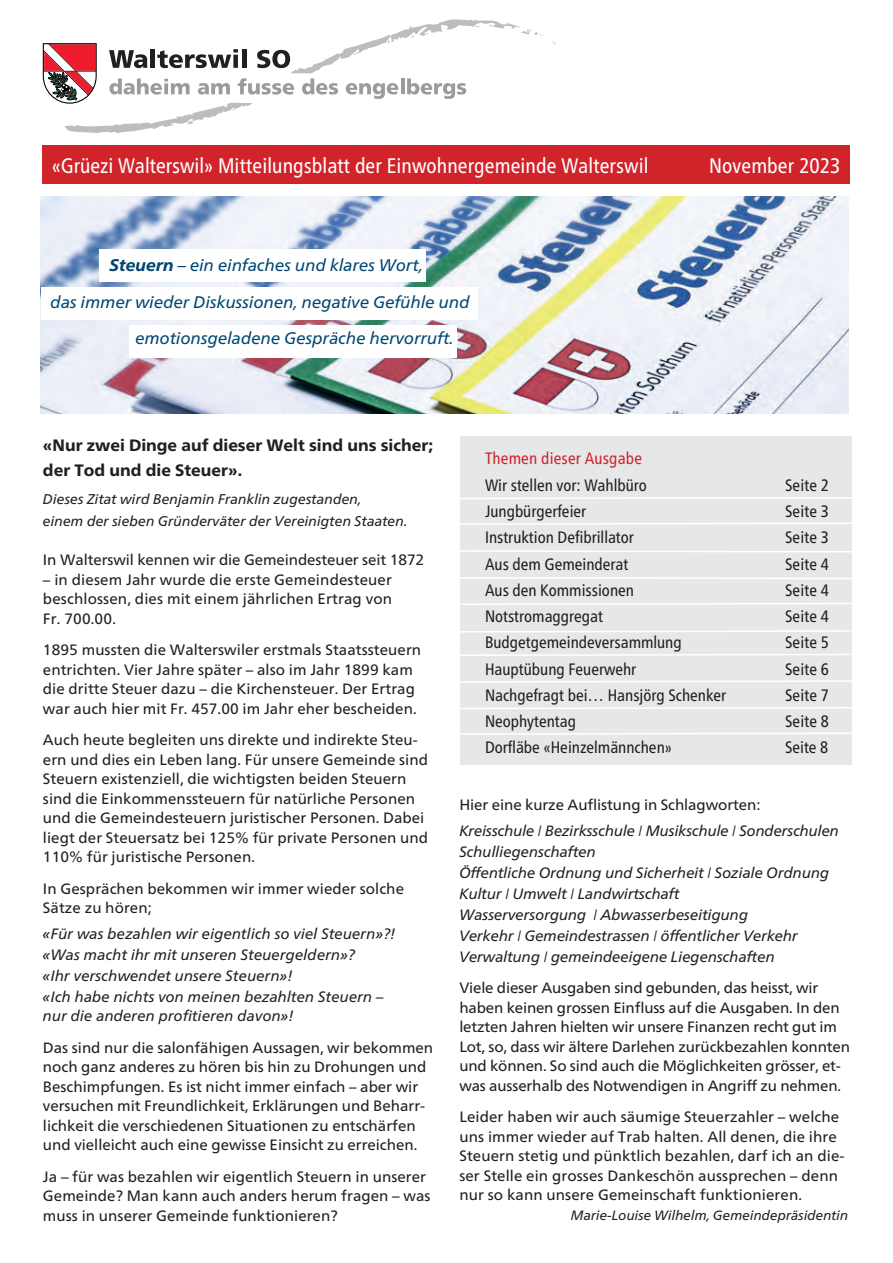
<style>
.page{position:relative;width:893px;height:1263px;background:#fff}
.page>*{position:absolute;margin:0;border:0;box-sizing:border-box;transform-origin:0 0}
.t1{font:condensed 21px "Frutiger Neue LT";letter-spacing:.005em;color:#fff}
.t2{font:italic 16.8px "Frutiger Neue LT";color:#004671}
.t3{font:condensed 16.5px "Frutiger Neue LT";color:#231f20}
.t4{font:800 16.5px "Frutiger Neue LT";color:#231f20}
.t5{font:condensed 16.5px "Frutiger Neue LT";letter-spacing:.01em;color:#d1232a}
.t6{font:15px/19.5px "Frutiger Neue LT";letter-spacing:.005em;color:#231f20}
.t7{font:italic 15px/21px "Frutiger Neue LT";letter-spacing:-.005em;color:#231f20}
.t8{font:italic 14.1px "Frutiger Neue LT";color:#231f20}
.t9{font:italic 13.5px "Frutiger Neue LT";color:#231f20}
.s1{font-weight:800}
.s2{font-weight:300}
</style>
<div class="page">
<div style="left:460px;top:437px;width:392px;height:328px;background:#e6e7e9"></div>
<div style="left:42px;top:145px;width:808px;height:39px;background:#d1232a"></div>
<svg style="left:460px;top:523px;width:392px;height:2px"></svg>
<svg style="left:460px;top:550px;width:392px;height:3px"></svg>
<svg style="left:460px;top:577px;width:392px;height:2px"></svg>
<svg style="left:460px;top:603px;width:392px;height:2px"></svg>
<svg style="left:460px;top:630px;width:391px;height:3px"></svg>
<svg style="left:43px;top:19px;width:502px;height:114px"></svg>
<svg style="left:460px;top:654px;width:391px;height:2px"></svg>
<svg style="left:460px;top:497px;width:392px;height:2px"></svg>
<svg style="left:460px;top:680px;width:392px;height:3px"></svg>
<svg style="left:460px;top:707px;width:392px;height:2px"></svg>
<svg style="left:460px;top:732px;width:392px;height:3px"></svg>
<img style="left:41px;top:196px;width:807px;height:218px">
<div style="left:99px;top:249px;width:327px;height:33px;background:#fff"></div>
<div style="left:41px;top:287px;width:436px;height:32px;background:#fff"></div>
<div style="left:129px;top:325px;width:327px;height:32px;background:#fff"></div>
<p class="t1" style="left:52px;top:153px;width:598px">«Grüezi Walterswil» Mitteilungsblatt der Einwohnergemeinde Walterswil</p>
<p class="t1" style="left:709px;top:153px;width:133px">November 2023</p>
<p class="t2" style="left:110px;top:255px;width:315px"><span class="s1">Steuern</span> – ein einfaches und klares Wort,</p>
<p class="t2" style="left:51px;top:292px;width:421px">das immer wieder Diskussionen, negative Gefühle und</p>
<p class="t2" style="left:135px;top:328px;width:320px">emotionsgeladene Gespräche hervorruft.</p>
<p class="t4" style="left:43px;top:435px;width:392px">«Nur zwei Dinge auf dieser Welt sind uns sicher;</p>
<p class="t4" style="left:43px;top:461px;width:201px">der Tod und die Steuer».</p>
<p class="t8" style="left:43px;top:490px;width:320px">Dieses Zitat wird Benjamin Franklin zugestanden,</p>
<p class="t8" style="left:43px;top:513px;width:366px">einem der sieben Gründerväter der Vereinigten Staaten.</p>
<p class="t6" style="left:43px;top:550px;width:383px">In Walterswil kennen wir die Gemeindesteuer seit 1872</p>
<p class="t6" style="left:43px;top:569px;width:350px">– in diesem Jahr wurde die erste Gemeindesteuer</p>
<p class="t6" style="left:43px;top:589px;width:351px">beschlossen, dies mit einem jährlichen Ertrag von</p>
<p class="t6" style="left:43px;top:608px;width:74px">Fr. 700.00.</p>
<p class="t6" style="left:43px;top:640px;width:380px">1895 mussten die Walterswiler erstmals Staatssteuern entrichten. Vier Jahre später – also im Jahr 1899 kam die dritte Steuer dazu – die Kirchensteuer. Der Ertrag war auch hier mit Fr. 457.00 im Jahr eher bescheiden.</p>
<p class="t6" style="left:43px;top:730px;width:387px">Auch heute begleiten uns direkte und indirekte Steu&shy;ern und dies ein Leben lang. Für unsere Gemeinde sind Steuern existenziell, die wichtigsten beiden Steuern sind die Einkommenssteuern für natürliche Personen und die Gemeindesteuern juristischer Personen. Dabei liegt der Steuersatz bei 125% für private Personen und 110% für juristische Personen.</p>
<p class="t6" style="left:43px;top:878px;width:363px">In Gesprächen bekommen wir immer wieder solche</p>
<p class="t6" style="left:43px;top:898px;width:110px">Sätze zu hören;</p>
<p class="t7" style="left:43px;top:923px;width:354px">«Für was bezahlen wir eigentlich so viel Steuern»?!</p>
<p class="t7" style="left:43px;top:944px;width:314px">«Was macht ihr mit unseren Steuergeldern»?</p>
<p class="t7" style="left:43px;top:965px;width:251px">«Ihr verschwendet unsere Steuern»!</p>
<p class="t7" style="left:43px;top:986px;width:342px">«Ich habe nichts von meinen bezahlten Steuern –</p>
<p class="t7" style="left:43px;top:1005px;width:252px">nur die anderen profitieren davon»!</p>
<p class="t6" style="left:43px;top:1037px;width:392px">Das sind nur die salonfähigen Aussagen, wir bekommen noch ganz anderes zu hören bis hin zu Drohungen und Beschimpfungen. Es ist nicht immer einfach – aber wir versuchen mit Freundlichkeit, Erklärungen und Beharr&shy;lichkeit die verschiedenen Situationen zu entschärfen und vielleicht auch eine gewisse Einsicht zu erreichen.</p>
<p class="t6" style="left:43px;top:1166px;width:385px">Ja – für was bezahlen wir eigentlich Steuern in unserer</p>
<p class="t6" style="left:43px;top:1186px;width:389px">Gemeinde? Man kann auch anders herum fragen – was muss in unserer Gemeinde funktionieren?</p>
<p class="t5" style="left:485px;top:449px;width:159px">Themen dieser Ausgabe</p>
<p class="t3" style="left:485px;top:475px;width:163px">Wir stellen vor: Wahlbüro</p>
<p class="t3" style="left:785px;top:475px;width:46px">Seite 2</p>
<p class="t3" style="left:485px;top:501px;width:103px">Jungbürgerfeier</p>
<p class="t3" style="left:785px;top:501px;width:46px">Seite 3</p>
<p class="t3" style="left:485px;top:528px;width:150px">Instruktion Defibrillator</p>
<p class="t3" style="left:785px;top:528px;width:46px">Seite 3</p>
<p class="t3" style="left:485px;top:554px;width:145px">Aus dem Gemeinderat</p>
<p class="t3" style="left:785px;top:554px;width:46px">Seite 4</p>
<p class="t3" style="left:485px;top:580px;width:150px">Aus den Kommissionen</p>
<p class="t3" style="left:785px;top:580px;width:46px">Seite 4</p>
<p class="t3" style="left:485px;top:606px;width:120px">Notstromaggregat</p>
<p class="t3" style="left:785px;top:606px;width:46px">Seite 4</p>
<p class="t3" style="left:485px;top:633px;width:198px">Budgetgemeindeversammlung</p>
<p class="t3" style="left:785px;top:633px;width:46px">Seite 5</p>
<p class="t3" style="left:485px;top:659px;width:153px">Hauptübung Feuerwehr</p>
<p class="t3" style="left:785px;top:659px;width:46px">Seite 6</p>
<p class="t3" style="left:485px;top:685px;width:243px">Nachgefragt bei… Hansjörg Schenker</p>
<p class="t3" style="left:785px;top:685px;width:46px">Seite 7</p>
<p class="t3" style="left:485px;top:711px;width:93px">Neophytentag</p>
<p class="t3" style="left:785px;top:711px;width:46px">Seite 8</p>
<p class="t3" style="left:485px;top:738px;width:188px">Dorfläbe «Heinzelmännchen»</p>
<p class="t3" style="left:785px;top:738px;width:45px">Seite 8</p>
<p class="t6" style="left:459px;top:795px;width:303px">Hier eine kurze Auflistung in Schlagworten:</p>
<p class="t7" style="left:459px;top:820px;width:381px">Kreisschule <span class="s2">I</span> Bezirksschule <span class="s2">I</span> Musikschule <span class="s2">I</span> Sonderschulen</p>
<p class="t7" style="left:459px;top:841px;width:138px">Schulliegenschaften</p>
<p class="t7" style="left:459px;top:862px;width:371px">Öffentliche Ordnung und Sicherheit <span class="s2">I</span> Soziale Ordnung<br>Kultur <span class="s2">I</span> Umwelt <span class="s2">I</span> Landwirtschaft</p>
<p class="t7" style="left:459px;top:904px;width:290px">Wasserversorgung <span class="s2">I</span> Abwasserbeseitigung</p>
<p class="t7" style="left:459px;top:925px;width:340px">Verkehr <span class="s2">I</span> Gemeindestrassen <span class="s2">I</span> öffentlicher Verkehr</p>
<p class="t7" style="left:459px;top:946px;width:317px">Verwaltung <span class="s2">I</span> gemeindeeigene Liegenschaften</p>
<p class="t6" style="left:459px;top:978px;width:392px">Viele dieser Ausgaben sind gebunden, das heisst, wir haben keinen grossen Einfluss auf die Ausgaben. In den letzten Jahren hielten wir unsere Finanzen recht gut im Lot, so, dass wir ältere Darlehen zurückbezahlen konnten und können. So sind auch die Möglichkeiten grösser, et&shy;was ausserhalb des Notwendigen in Angriff zu nehmen.</p>
<p class="t6" style="left:459px;top:1107px;width:387px">Leider haben wir auch säumige Steuerzahler – welche uns immer wieder auf Trab halten. All denen, die ihre Steuern stetig und pünktlich bezahlen, darf ich an die&shy;ser Stelle ein grosses Dankeschön aussprechen – denn nur so kann unsere Gemeinschaft funktionieren.</p>
<p class="t9" style="left:571px;top:1207px;width:279px">Marie-Louise Wilhelm, Gemeindepräsidentin</p>
</div>
